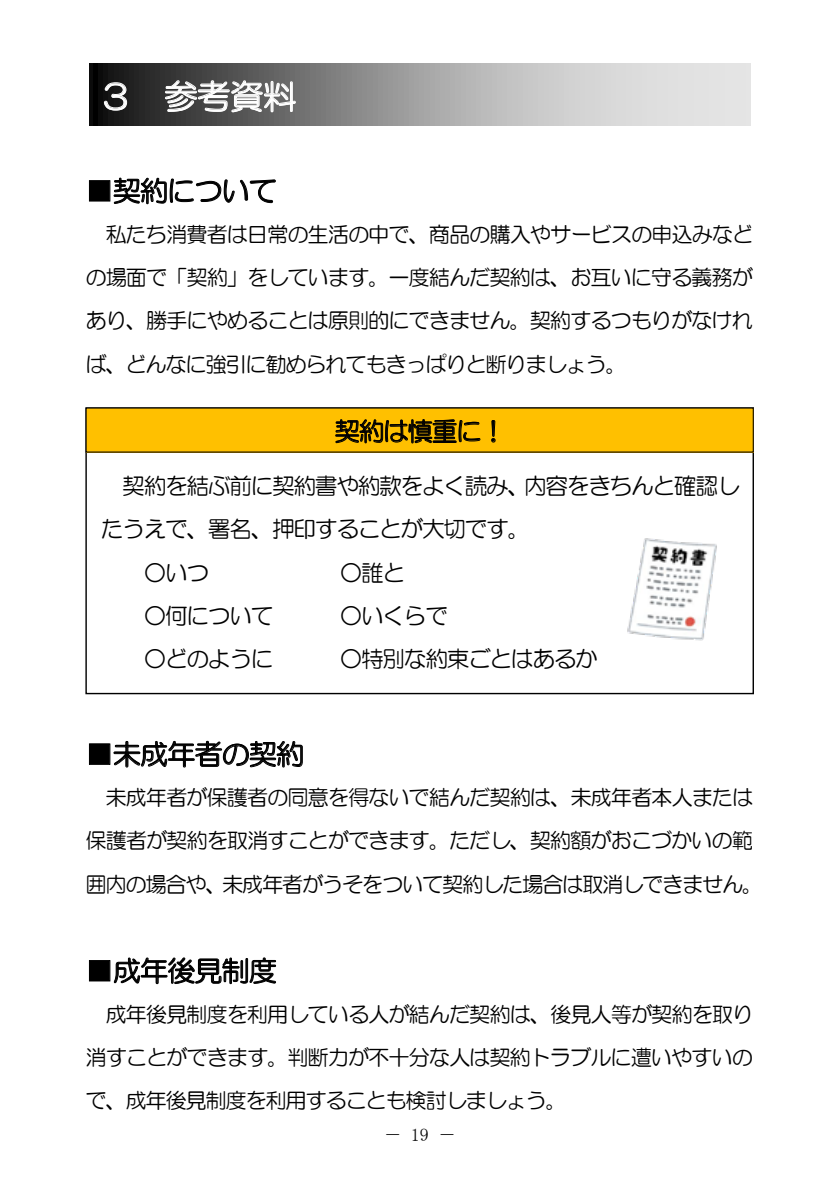
<style>
.page{position:relative;width:840px;height:1191px;background:#fff}
.page>*{position:absolute;margin:0;border:0;box-sizing:border-box;transform-origin:0 0}
.t1{font:34px "HG Maru Gothic MPRO";color:#fff}
.t2{font:28.4px "HG Maru Gothic MPRO";letter-spacing:-.04em;color:#000}
.t3{font:25.6px "HG Maru Gothic MPRO";letter-spacing:-.045em;color:#000}
.t4{font:22.8px/43.2px "HG Maru Gothic MPRO";letter-spacing:-.06em;color:#000}
.t5{font:21.2px/43.4px "HG Maru Gothic MPRO";letter-spacing:-.055em;color:#000;text-align:justify}
.t6{font:18px "MS Mincho";color:#000}
</style>
<div class="page">
<div style="left:89px;top:180px;width:21px;height:21px;border:1px solid #000"></div>
<svg style="left:113px;top:177px;width:163px;height:28px"></svg>
<div style="left:89px;top:743px;width:21px;height:22px;border:1px solid #000"></div>
<svg style="left:113px;top:740px;width:190px;height:28px"></svg>
<div style="left:89px;top:960px;width:21px;height:21px;border:1px solid #000"></div>
<svg style="left:114px;top:957px;width:162px;height:27px"></svg>
<svg style="left:90px;top:64px;width:659px;height:61px;background:#9e9e9e"></svg>
<svg style="left:104px;top:82px;width:23px;height:29px"></svg>
<svg style="left:164px;top:80px;width:132px;height:33px;background:#868686"></svg>
<div style="left:86px;top:408px;width:666px;height:44px;background:#ffc000"></div>
<div style="left:85px;top:407px;width:668px;height:45px;border:1px solid #000"></div>
<svg style="left:335px;top:419px;width:145px;height:25px"></svg>
<svg style="left:491px;top:420px;width:4px;height:23px"></svg>
<img style="left:627px;top:538px;width:90px;height:103px">
<h1 class="t1" style="left:98px;top:79px;width:200px">３ 参考資料</h1>
<h2 class="t2" style="left:85px;top:177px;width:193px">■契約について</h2>
<p class="t5" style="left:85px;top:212px;width:669px;text-indent:20px">私たち消費者は日常の生活の中で、商品の購入やサービスの申込みなどの場面で「契約」をしています。一度結んだ契約は、お互いに守る義務があり、勝手にやめることは原則的にできません。契約するつもりがなければ、どんなに強引に勧められてもきっぱりと断りましょう。</p>
<p class="t3" style="left:334px;top:418px;width:173px">契約は慎重に！</p>
<p class="t4" style="left:101px;top:464px;width:640px;text-indent:21px">契約を結ぶ前に契約書や約款をよく読み、内容をきちんと確認したうえで、署名、押印することが大切です。</p>
<p class="t4" style="left:144px;top:551px;width:67px">○いつ</p>
<p class="t4" style="left:339px;top:551px;width:67px">○誰と</p>
<p class="t4" style="left:144px;top:594px;width:131px">○何について</p>
<p class="t4" style="left:339px;top:594px;width:110px">○いくらで</p>
<p class="t4" style="left:144px;top:637px;width:131px">○どのように</p>
<p class="t4" style="left:339px;top:637px;width:259px">○特別な約束ごとはあるか</p>
<h2 class="t2" style="left:85px;top:740px;width:220px">■未成年者の契約</h2>
<p class="t5" style="left:85px;top:775px;width:679px;text-align:center">未成年者が保護者の同意を得ないで結んだ契約は、未成年者本人または<br>保護者が契約を取消すことができます。ただし、契約額がおこづかいの範囲内の場合や、未成年者がうそをついて契約した場合は取消しできません。</p>
<h2 class="t2" style="left:85px;top:956px;width:193px">■成年後見制度</h2>
<p class="t5" style="left:85px;top:992px;width:669px;text-indent:20px">成年後見制度を利用している人が結んだ契約は、後見人等が契約を取り消すことができます。判断力が不十分な人は契約トラブルに遭いやすいので、成年後見制度を利用することも検討しましょう。</p>
<p class="t6" style="left:384px;top:1125px;width:73px">－ 19 －</p>
</div>
